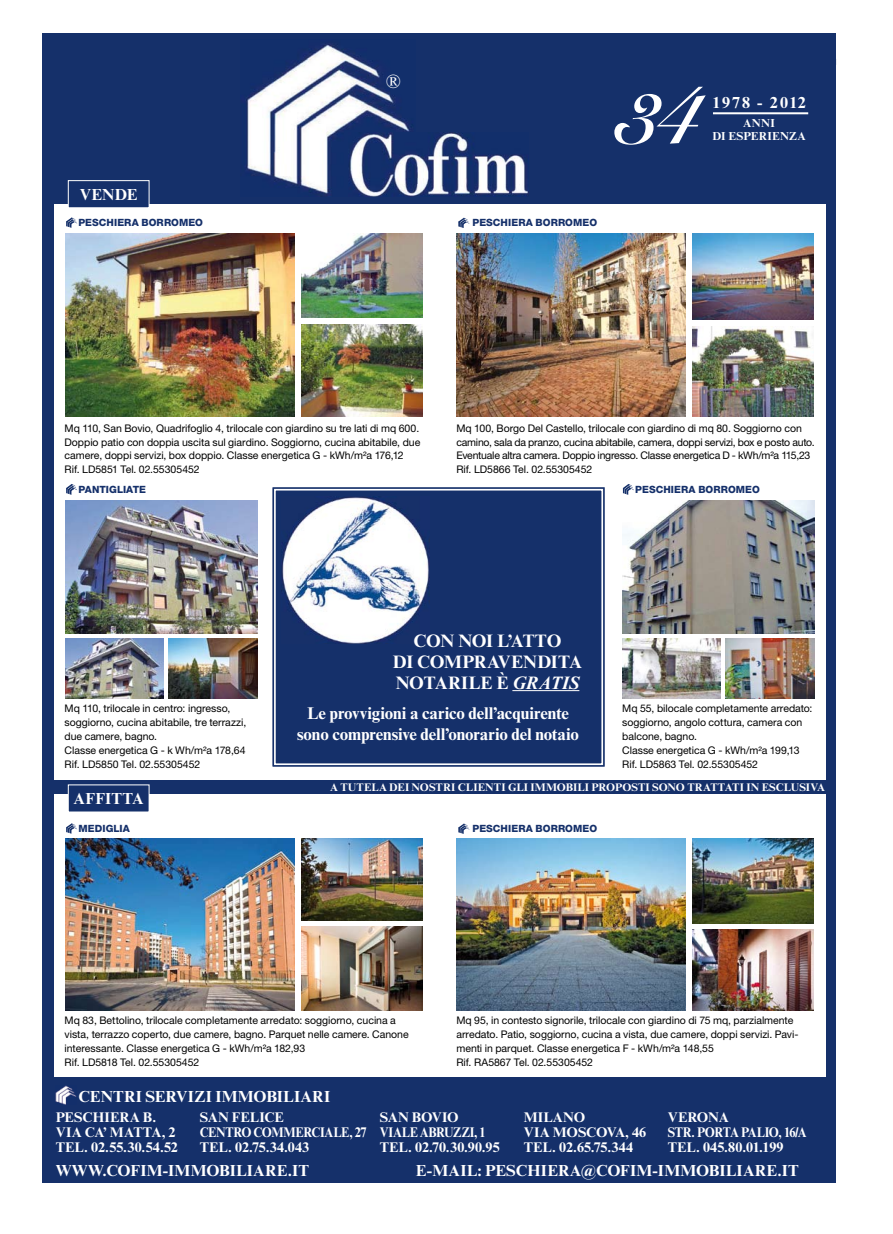
<style>
.page{position:relative;width:893px;height:1234px;background:#fff}
.page>*{position:absolute;margin:0;border:0;box-sizing:border-box;transform-origin:0 0}
.t1{font:92px "Snell Roundhand LT Std Bd Scr";color:#fff;scale:.9 1}
.t2{font:19.1px "Times New Roman MT Std";color:#fff}
.t3{font:700 18px/21px "Times New Roman MT Std";letter-spacing:.015em;color:#fff;text-align:center}
.t4{font:700 17px/21px "Times New Roman MT Std";letter-spacing:-.01em;color:#fff;text-align:center}
.t5{font:700 16px "Times New Roman MT Std";letter-spacing:.015em;color:#fff}
.t6{font:700 16px "Times New Roman MT Std";letter-spacing:.105em;color:#fff}
.t7{font:700 14px "Times New Roman MT Std";color:#fff}
.t8{font:700 14px "Times New Roman MT Std";color:#fff;scale:.88 1}
.t9{font:700 11.6px "Times New Roman MT Std";letter-spacing:.03em;color:#fff}
.t10{font:700 11px "Times New Roman MT Std";letter-spacing:.015em;color:#fff}
.t11{font:10.5px/13.8px "Helvetica Neue LT Std";letter-spacing:-.005em;color:#000}
.t12{font:800 10px "Helvetica Neue LT Std";letter-spacing:.01em;color:#15306a}
.s1{font-style:italic}
</style>
<div class="page">
<div style="left:43px;top:33px;width:793px;height:1149px;background:#15306a"></div>
<div style="left:54px;top:205px;width:771px;height:871px;background:#fff"></div>
<div style="left:68px;top:180px;width:81px;height:28px;background:#15306a"></div>
<div style="left:68px;top:180px;width:82px;height:28px;border:1px solid #fff"></div>
<div style="left:43px;top:780px;width:793px;height:13px;background:#15306a"></div>
<div style="left:68px;top:784px;width:81px;height:27px;background:#15306a"></div>
<div style="left:272px;top:487px;width:333px;height:280px;background:#15306a"></div>
<div style="left:274px;top:489px;width:329px;height:275px;border:2px solid #fff"></div>
<img style="left:281px;top:496px;width:149px;height:147px">
<img style="left:56px;top:1085px;width:21px;height:19px">
<svg style="left:66px;top:217px;width:11px;height:11px"></svg>
<svg style="left:66px;top:823px;width:11px;height:10px"></svg>
<svg style="left:458px;top:218px;width:11px;height:10px"></svg>
<svg style="left:458px;top:823px;width:11px;height:10px"></svg>
<hr style="left:713px;top:112px;width:95px;height:2px;background:#fff">
<img style="left:301px;top:233px;width:121px;height:84px">
<img style="left:301px;top:324px;width:121px;height:92px">
<img style="left:66px;top:233px;width:229px;height:183px">
<img style="left:301px;top:838px;width:121px;height:82px">
<img style="left:301px;top:926px;width:121px;height:84px">
<img style="left:66px;top:838px;width:229px;height:172px">
<img style="left:66px;top:638px;width:97px;height:60px">
<img style="left:169px;top:638px;width:89px;height:60px">
<svg style="left:66px;top:484px;width:11px;height:10px"></svg>
<img style="left:66px;top:500px;width:192px;height:133px">
<img style="left:622px;top:638px;width:98px;height:60px">
<img style="left:725px;top:638px;width:89px;height:60px">
<svg style="left:623px;top:484px;width:11px;height:10px"></svg>
<img style="left:622px;top:500px;width:193px;height:133px">
<img style="left:692px;top:233px;width:121px;height:87px">
<img style="left:692px;top:326px;width:121px;height:90px">
<img style="left:456px;top:233px;width:230px;height:183px">
<img style="left:692px;top:838px;width:121px;height:84px">
<img style="left:692px;top:929px;width:122px;height:81px">
<img style="left:456px;top:838px;width:230px;height:172px">
<img style="left:246px;top:43px;width:164px;height:153px">
<img style="left:348px;top:133px;width:180px;height:63px">
<hr style="left:512px;top:690px;width:67px;height:1px;background:#fff">
<h3 class="t5" style="left:80px;top:184px;width:59px">VENDE</h3>
<p class="t12" style="left:78px;top:217px;width:126px">PESCHIERA BORROMEO</p>
<h2 class="t2" style="left:386px;top:70px;width:16px">®</h2>
<h1 class="t1" style="left:615px;top:57px;width:97px">34</h1>
<h3 class="t6" style="left:712px;top:92px;width:95px">1978 - 2012</h3>
<p class="t9" style="left:743px;top:116px;width:33px">ANNI</p>
<p class="t9" style="left:712px;top:129px;width:95px">DI ESPERIENZA</p>
<p class="t12" style="left:472px;top:217px;width:126px">PESCHIERA BORROMEO</p>
<p class="t11" style="left:65px;top:421px;width:357px">Mq 110, San Bovio, Quadrifoglio 4, trilocale con giardino su tre lati di mq 600.<br>Doppio patio con doppia uscita sul giardino. Soggiorno, cucina abitabile, due camere, doppi servizi, box doppio. Classe energetica G - kWh/m²a 176,12<br>Rif. LD5851 Tel. 02.55305452</p>
<p class="t12" style="left:78px;top:483px;width:69px">PANTIGLIATE</p>
<p class="t11" style="left:456px;top:421px;width:360px">Mq 100, Borgo Del Castello, trilocale con giardino di mq 80. Soggiorno con camino, sala da pranzo, cucina abitabile, camera, doppi servizi, box e posto auto.<br>Eventuale altra camera. Doppio ingresso. Classe energetica D - kWh/m²a 115,23<br>Rif. LD5866 Tel. 02.55305452</p>
<p class="t12" style="left:635px;top:483px;width:126px">PESCHIERA BORROMEO</p>
<p class="t11" style="left:65px;top:701px;width:183px">Mq 110, trilocale in centro: ingresso, soggiorno, cucina abitabile, tre terrazzi, due camere, bagno.<br>Classe energetica G - k Wh/m²a 178,64<br>Rif. LD5850 Tel. 02.55305452</p>
<h3 class="t5" style="left:74px;top:788px;width:11px">AFFI</h3>
<h3 class="t5" style="left:112px;top:788px;width:30px">TTA</h3>
<p class="t12" style="left:78px;top:822px;width:53px">MEDIGLIA</p>
<h3 class="t3" style="left:393px;top:629px;width:188px">C ON NOI L’ATTO<br>DI COMPRAVENDITA<br>NOTARILE È <span class="s1">GRATIS</span></h3>
<h3 class="t4" style="left:297px;top:702px;width:283px">LE PROVVIGIONI A CARICO DELL’ACQUIRENTE<br>SONO COMPRENSIVE DELL’ONORARIO DEL NOTAIO</h3>
<p class="t11" style="left:622px;top:701px;width:192px">Mq 55, bilocale completamente arredato: soggiorno, angolo cottura, camera con balcone, bagno.<br>Classe energetica G - kWh/m²a 199,13<br>Rif. LD5863 Tel. 02.55305452</p>
<p class="t10" style="left:330px;top:780px;width:494px">A TUTELA DEI NOSTRI CLIENTI GLI IMMOBILI PROPOSTI SONO TRATTATI IN ESCLUSIVA</p>
<p class="t12" style="left:472px;top:822px;width:126px">PESCHIERA BORROMEO</p>
<p class="t11" style="left:65px;top:1013px;width:346px">Mq 83, Bettolino, trilocale completamente arredato: soggiorno, cucina a vista, terrazzo coperto, due camere, bagno. Parquet nelle camere. Canone interessante. Classe energetica G - kWh/m²a 182,93<br>Rif. LD5818 Tel. 02.55305452</p>
<p class="t11" style="left:456px;top:1013px;width:344px">Mq 95, in contesto signorile, trilocale con giardino di 75 mq, parzialmente arredato. Patio, soggiorno, cucina a vista, due camere, doppi servizi. Pavi&shy;menti in parquet. Classe energetica F - kWh/m²a 148,55<br>Rif. RA5867 Tel. 02.55305452</p>
<h3 class="t5" style="left:78px;top:1086px;width:251px">CENTRI SERVIZI IMMOBILIARI</h3>
<h3 class="t7" style="left:56px;top:1108px;width:119px">PESCHIERA B. S</h3>
<h3 class="t7" style="left:208px;top:1108px;width:91px">AN FELICES</h3>
<h3 class="t7" style="left:388px;top:1108px;width:35px">AN BOV</h3>
<h3 class="t7" style="left:442px;top:1108px;width:29px">IOM</h3>
<h3 class="t7" style="left:538px;top:1108px;width:54px">ILANOVERO</h3>
<h3 class="t7" style="left:708px;top:1108px;width:22px">NA</h3>
<h3 class="t7" style="left:56px;top:1123px;width:121px">VIA CA’ MATTA, 2</h3>
<h3 class="t8" style="left:200px;top:1123px;width:40px">CENTRO</h3>
<h3 class="t8" style="left:254px;top:1123px;width:22px">COMMER</h3>
<h3 class="t8" style="left:311px;top:1123px;width:200px">CIALE , 27 VIALE ABRUZZI, 1</h3>
<h3 class="t7" style="left:524px;top:1123px;width:42px">VIA MOS</h3>
<h3 class="t7" style="left:586px;top:1123px;width:73px">COVA, 46 STR</h3>
<h3 class="t8" style="left:691px;top:1123px;width:129px">. PORTA PALIO, 16/A</h3>
<h3 class="t7" style="left:56px;top:1138px;width:11px">TEL</h3>
<h3 class="t7" style="left:84px;top:1138px;width:108px">. 02.55.30.54.52 TEL</h3>
<h3 class="t7" style="left:228px;top:1138px;width:102px">. 02.75.34.043 TEL</h3>
<h3 class="t7" style="left:408px;top:1138px;width:93px">. 02.70.30.90.95</h3>
<h3 class="t7" style="left:524px;top:1138px;width:111px">TEL. 02.65.75.344</h3>
<h3 class="t7" style="left:668px;top:1138px;width:117px">TEL. 045.80.01.199</h3>
<h3 class="t5" style="left:56px;top:1160px;width:255px">WWW.COFIM-IMMOBILIARE.IT</h3>
<h3 class="t5" style="left:416px;top:1160px;width:112px">E-MAIL: PESCHI</h3>
<h3 class="t5" style="left:547px;top:1160px;width:253px">ERA@COFIM-IMMOBILIARE.IT</h3>
</div>
